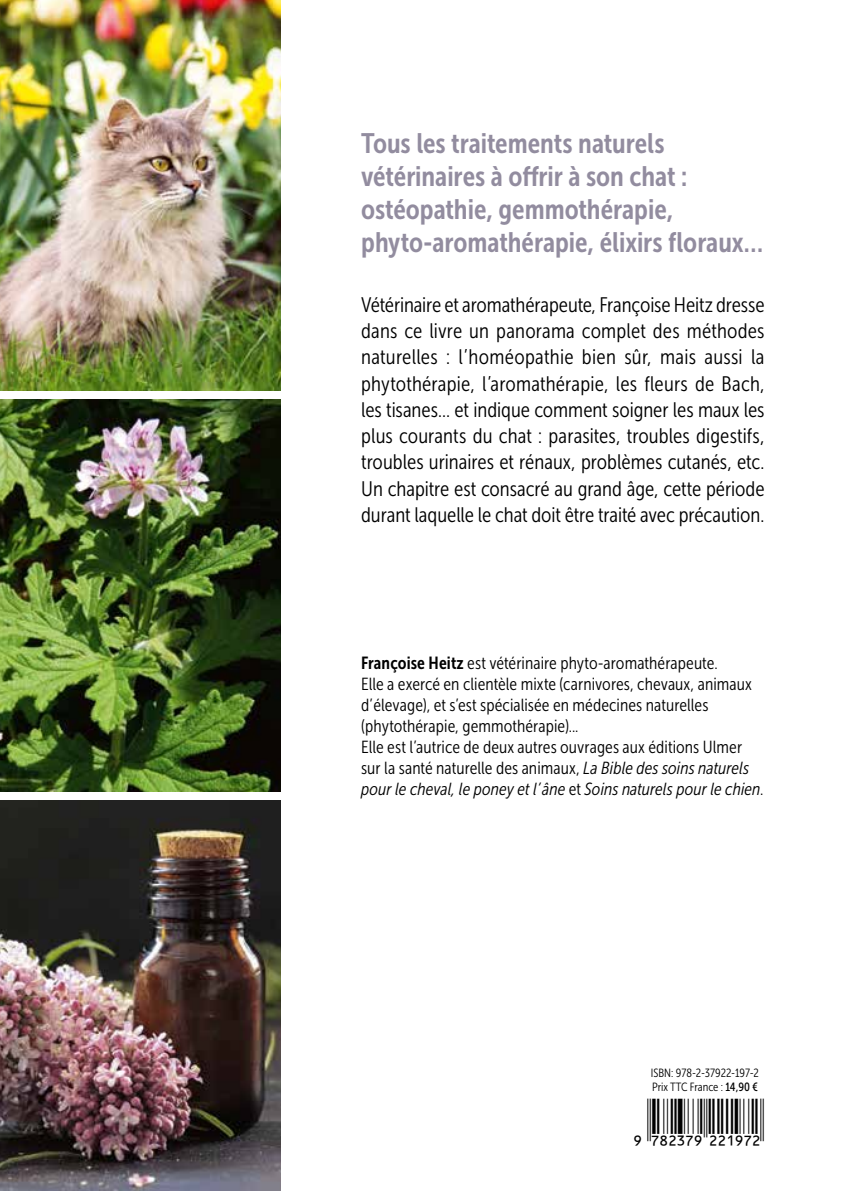
<style>
.page{position:relative;width:849px;height:1191px;background:#fff}
.page>*{position:absolute;margin:0;border:0;box-sizing:border-box;transform-origin:0 0}
.t1{font:47.25px "Ean Bwr P36";color:#000}
.t2{font:28px/33.2px "Museo Sans Cond 700";color:#928c9f}
.t3{font:21px/26.2px "Museo Sans Cond 300";letter-spacing:-.005em;color:#000;text-align:justify}
.t4{font:17.5px/21px "Museo Sans Cond 300";letter-spacing:.005em;color:#000}
.t5{font:11.9px "Museo Sans Cond 300";color:#000}
.s1{font-family:"Museo Sans Cond 700"}
.s2{font-style:italic}
.s3{font-family:"Museo Sans Cond 500"}
</style>
<div class="page">
<img style="left:0;top:800px;width:280px;height:391px">
<img style="left:0;top:400px;width:280px;height:391px">
<img style="left:0;top:0;width:280px;height:390px">
<h2 class="t2" style="left:361px;top:126px;width:403px">Tous les traitements naturels vétérinaires à offrir à son chat : ostéopathie, gemmothérapie, phyto-aromathérapie, élixirs floraux…</h2>
<p class="t3" style="left:361px;top:292px;width:405px">Vétérinaire et aromathérapeute, Françoise Heitz dresse dans ce livre un panorama complet des méthodes naturelles : l’homéopathie bien sûr, mais aussi la phytothérapie, l’aromathérapie, les fleurs de Bach, les tisanes… et indique comment soigner les maux les plus courants du chat : parasites, troubles digestifs, troubles urinaires et rénaux, problèmes cutanés, etc.<br>Un chapitre est consacré au grand âge, cette période durant laquelle le chat doit être traité avec précaution.</p>
<p class="t4" style="left:361px;top:652px;width:403px"><span class="s1">Françoise Heitz</span> est vétérinaire phyto-aromathérapeute.<br>Elle a exercé en clientèle mixte (carnivores, chevaux, animaux d’élevage), et s’est spécialisée en médecines naturelles (phytothérapie, gemmothérapie)...<br>Elle est l’autrice de deux autres ouvrages aux éditions Ulmer sur la santé naturelle des animaux, <span class="s2">La Bible des soins naturels pour le cheval, le poney et l’âne</span> et <span class="s2">Soins naturels pour le chien</span>.</p>
<p class="t5" style="left:650px;top:1066px;width:110px">ISBN : 978-2-37922-197-2</p>
<p class="t5" style="left:652px;top:1080px;width:107px">Prix TTC France : <span class="s3">14,90 €</span></p>
<h1 class="t1" style="left:620px;top:1098px;width:145px">,!7IC3H9-CCBJHC!</h1>
</div>
